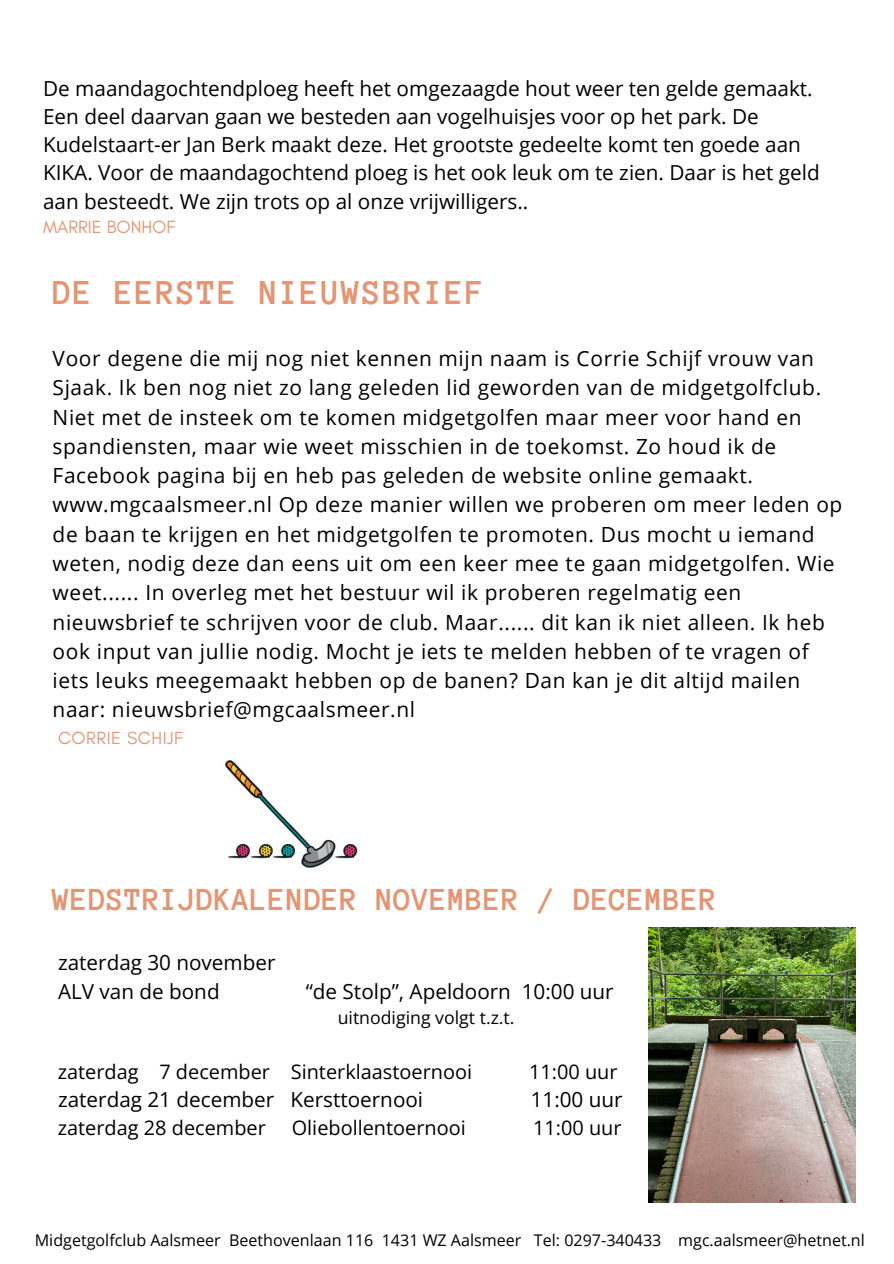
<style>
.page{position:relative;width:894px;height:1264px;background:#fff}
.page>*{position:absolute;margin:0;border:0;box-sizing:border-box;transform-origin:0 0}
.t1{font:700 35.85px "Anonymous Pro";letter-spacing:.03em;color:#e49573}
.t2{font:700 32.85px "Anonymous Pro";color:#e49573}
.t3{font:20.85px/29.2px "Open Sans";letter-spacing:.03em;color:#000}
.t4{font:20.7px/28.2px "Open Sans";color:#000}
.t5{font:19.95px "Open Sans";color:#000}
.t6{font:18px "Glacial Indifference";color:#e49573}
.t7{font:17.85px "Glacial Indifference";letter-spacing:.03em;color:#e49573}
.t8{font:17.7px "Open Sans";color:#000}
.t9{font:16.05px "Open Sans";color:#000}
</style>
<div class="page">
<img style="left:648px;top:927px;width:207px;height:275px">
<img style="left:224px;top:760px;width:134px;height:108px">
<p class="t4" style="left:43px;top:74px;width:778px">De maandagochtendploeg heeft het omgezaagde hout weer ten gelde gemaakt.<br>Een deel daarvan gaan we besteden aan vogelhuisjes voor op het park. De Kudelstaart-er Jan Berk maakt deze. Het grootste gedeelte komt ten goede aan KIKA. Voor de maandagochtend ploeg is het ook leuk om te zien. Daar is het geld aan besteedt. We zijn trots op al onze vrijwilligers..</p>
<p class="t6" style="left:43px;top:216px;width:134px">MARRIE BONHOF</p>
<h2 class="t1" style="left:53px;top:275px;width:433px">DE EERSTE NIEUWSBRIEF</h2>
<h1 class="t3" style="left:53px;top:343px;width:791px">Voor degene die mij nog niet kennen mijn naam is Corrie Schijf vrouw van Sjaak. Ik ben nog niet zo lang geleden lid geworden van de midgetgolfclub.<br>Niet met de insteek om te komen midgetgolfen maar meer voor hand en spandiensten, maar wie weet misschien in de toekomst. Zo houd ik de Facebook pagina bij en heb pas geleden de website online gemaakt. www.mgcaalsmeer.nl Op deze manier willen we proberen om meer leden op de baan te krijgen en het midgetgolfen te promoten. Dus mocht u iemand weten, nodig deze dan eens uit om een keer mee te gaan midgetgolfen. Wie weet...... In overleg met het bestuur wil ik proberen regelmatig een nieuwsbrief te schrijven voor de club. Maar...... dit kan ik niet alleen. Ik heb ook input van jullie nodig. Mocht je iets te melden hebben of te vragen of iets leuks meegemaakt hebben op de banen? Dan kan je dit altijd mailen naar: nieuwsbrief@mgcaalsmeer.nl</h1>
<h1 class="t7" style="left:58px;top:727px;width:127px">CORRIE SCHIJF</h1>
<h2 class="t2" style="left:53px;top:883px;width:665px">WEDSTRIJDKALENDER NOVEMBER / DECEMBER</h2>
<p class="t4" style="left:58px;top:947px;width:219px;line-height:28.7px">zaterdag 30 november<br>ALV van de bond</p>
<p class="t4" style="left:305px;top:976px;width:309px">“de Stolp”, Apeldoorn 10:00 uur</p>
<p class="t8" style="left:337px;top:1005px;width:178px">uitnodiging volgt t.z.t.</p>
<h1 class="t5" style="left:58px;top:1057px;width:415px">zaterdag 7 december Sinterklaastoernooi</h1>
<h1 class="t5" style="left:529px;top:1057px;width:90px">11:00 uur</h1>
<h1 class="t4" style="left:58px;top:1085px;width:366px">zaterdag 21 december Kersttoernooi</h1>
<h1 class="t4" style="left:530px;top:1085px;width:93px">11:00 uur</h1>
<h1 class="t5" style="left:58px;top:1113px;width:209px">zaterdag 28 december</h1>
<h1 class="t5" style="left:292px;top:1113px;width:175px">Oliebollentoernooi</h1>
<h1 class="t5" style="left:533px;top:1113px;width:90px">11:00 uur</h1>
<p class="t9" style="left:35px;top:1228px;width:831px">Midgetgolfclub Aalsmeer Beethovenlaan 116 1431 WZ Aalsmeer Tel: 0297-340433 mgc.aalsmeer@hetnet.nl</p>
</div>
